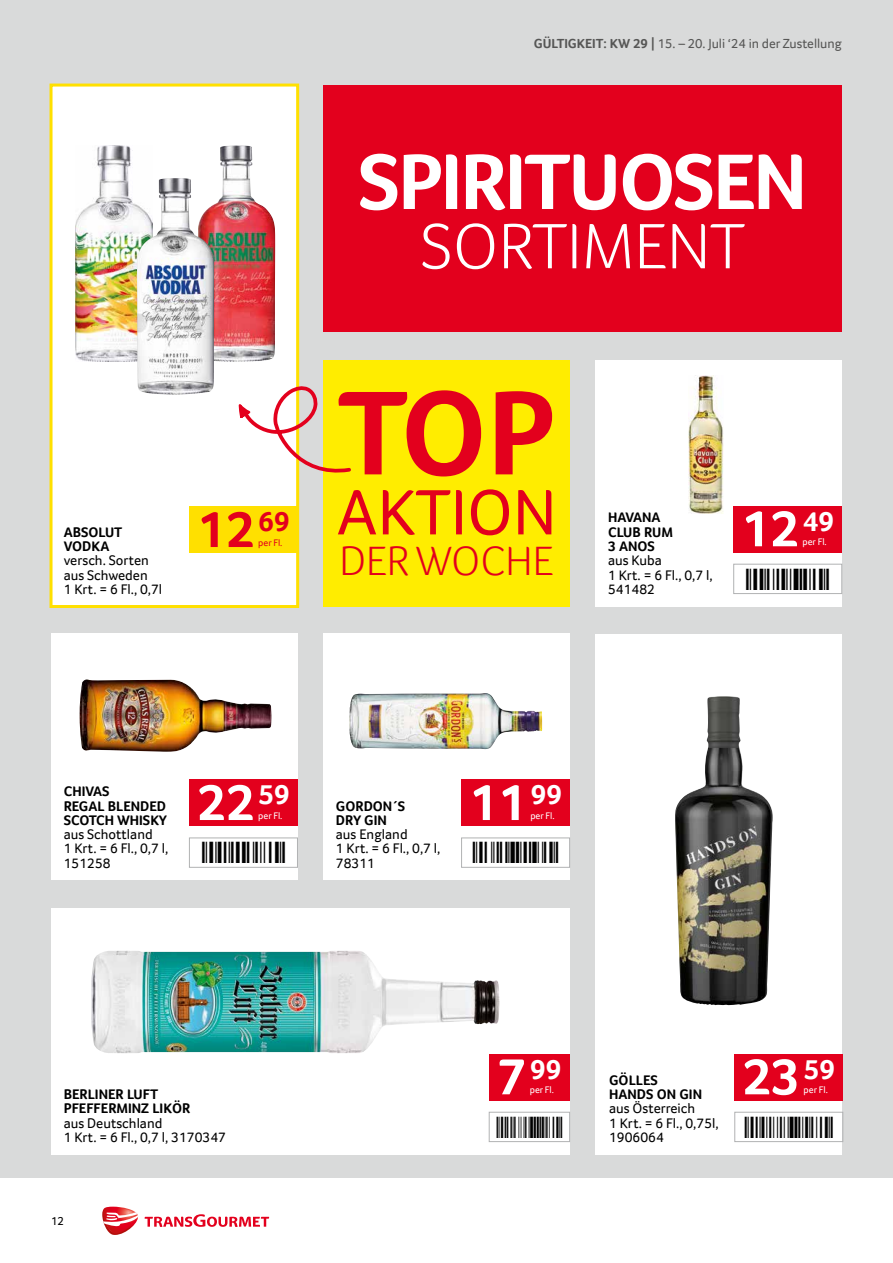
<style>
.page{position:relative;width:893px;height:1263px;background:#fff}
.page>*{position:absolute;margin:0;border:0;box-sizing:border-box;transform-origin:0 0}
.t1{font:700 123px "Transgourmet";color:#e3001d}
.t2{font:700 81px "Transgourmet";letter-spacing:-.025em;color:#fff}
.t3{font:300 66px "Transgourmet";color:#fff}
.t4{font:66px "Transgourmet";color:#e3001d}
.t5{font:700 52.5px "Transgourmet";color:#fff}
.t6{font:700 52.5px "Transgourmet";color:#e3001d}
.t7{font:300 42px "Transgourmet";color:#e3001d}
.t8{font:700 28.5px "Transgourmet";color:#fff}
.t9{font:24.15px "Code 128";color:#000;scale:1.83 1}
.t10{font:14.25px/14.2px "Transgourmet";color:#000}
.t11{font:700 14.25px/14.2px "Transgourmet";color:#000}
.t12{font:13.5px "Transgourmet";color:#565655}
.t13{font:12px "Transgourmet";color:#000}
.t14{font:9.75px "Transgourmet";color:#fff}
.t15{font:9.75px "Transgourmet";color:#e3001d}
.s1{font-weight:700}
.s2{font-size:52.5px}
</style>
<div class="page">
<svg style="left:102px;top:1206px;width:167px;height:29px"></svg>
<div style="left:0;top:0;width:893px;height:1178px;background:#d9dada"></div>
<div style="left:50px;top:84px;width:249px;height:524px;background:#fff;border:3px solid #ffe000"></div>
<div style="left:595px;top:360px;width:247px;height:246px;background:#fff"></div>
<div style="left:51px;top:634px;width:247px;height:246px;background:#fff"></div>
<div style="left:323px;top:634px;width:247px;height:246px;background:#fff"></div>
<div style="left:51px;top:908px;width:519px;height:246px;background:#fff"></div>
<div style="left:595px;top:634px;width:247px;height:520px;background:#fff"></div>
<div style="left:323px;top:360px;width:247px;height:246px;background:#ffed00"></div>
<svg style="left:238px;top:382px;width:113px;height:96px"></svg>
<div style="left:323px;top:86px;width:519px;height:246px;background:#e3001d"></div>
<img style="left:198px;top:145px;width:77px;height:217px">
<img style="left:76px;top:145px;width:77px;height:217px">
<img style="left:156px;top:178px;width:23px;height:57px">
<div style="left:189px;top:506px;width:109px;height:47px;background:#ffe000"></div>
<img style="left:688px;top:375px;width:35px;height:138px">
<div style="left:733px;top:506px;width:109px;height:46px;background:#e3001d"></div>
<div style="left:733px;top:564px;width:109px;height:30px;border:1px solid #b1b2b3"></div>
<img style="left:80px;top:679px;width:191px;height:73px">
<div style="left:189px;top:779px;width:109px;height:47px;background:#e3001d"></div>
<div style="left:189px;top:838px;width:109px;height:29px;border:1px solid #b1b2b3"></div>
<img style="left:349px;top:693px;width:182px;height:56px">
<div style="left:461px;top:779px;width:109px;height:47px;background:#e3001d"></div>
<div style="left:461px;top:838px;width:109px;height:29px;border:1px solid #b1b2b3"></div>
<img style="left:675px;top:696px;width:98px;height:309px">
<div style="left:735px;top:1054px;width:108px;height:46px;background:#e3001d"></div>
<div style="left:735px;top:1112px;width:108px;height:30px;border:1px solid #b1b2b3"></div>
<img style="left:91px;top:951px;width:409px;height:102px">
<div style="left:489px;top:1054px;width:81px;height:46px;background:#e3001d"></div>
<div style="left:489px;top:1112px;width:81px;height:30px;border:1px solid #b1b2b3"></div>
<p class="t11" style="left:64px;top:525px;width:60px">ABSOLUT<br>VODKA</p>
<p class="t10" style="left:64px;top:553px;width:100px">versch. Sorten aus Schweden<br>1 Krt. = 6 Fl., 0,7l</p>
<h3 class="t6" style="left:197px;top:498px;width:94px">12<sup>69</sup></h3>
<p class="t15" style="left:258px;top:537px;width:26px">per Fl.</p>
<p class="t12" style="left:534px;top:36px;width:310px"><span class="s1">GÜLTIGKEIT: KW 29 |</span> 15. – 20. Juli ‘24 in der Zustellung</p>
<h2 class="t2" style="left:358px;top:134px;width:450px">SPIRITUOSEN</h2>
<h3 class="t3" style="left:420px;top:208px;width:326px">SORTIMENT</h3>
<h1 class="t1" style="left:338px;top:360px;width:219px">TOP</h1>
<h3 class="t4" style="left:336px;top:474px;width:222px">AKTION</h3>
<h3 class="t7" style="left:340px;top:536px;width:215px">DER WOCHE</h3>
<p class="t11" style="left:608px;top:510px;width:66px">HAVANA<br>CLUB RUM<br>3 ANOS</p>
<p class="t10" style="left:608px;top:553px;width:106px">aus Kuba<br>1 Krt. = 6 Fl., 0,7 l,<br>541482</p>
<h3 class="t5" style="left:741px;top:498px;width:94px">12<sup>49</sup></h3>
<p class="t14" style="left:802px;top:536px;width:26px">per Fl.</p>
<p class="t11" style="left:64px;top:784px;width:105px">CHIVAS<br>REGAL BLENDED<br>SCOTCH WHISKY</p>
<p class="t10" style="left:64px;top:827px;width:106px">aus Schottland<br>1 Krt. = 6 Fl., 0,7 l,<br>151258</p>
<h3 class="t5" style="left:197px;top:771px;width:94px">22<sup>59</sup></h3>
<p class="t14" style="left:258px;top:810px;width:26px">per Fl.</p>
<p class="t11" style="left:336px;top:798px;width:71px">GORDON´S<br>DRY GIN</p>
<p class="t10" style="left:336px;top:827px;width:106px">aus England<br>1 Krt. = 6 Fl., 0,7 l,<br>78311</p>
<h3 class="t5" style="left:469px;top:771px;width:94px">11<sup>99</sup></h3>
<p class="t14" style="left:530px;top:810px;width:26px">per Fl.</p>
<h3 class="t9" style="left:485px;top:841px;width:8px">■</h3>
<p class="t11" style="left:64px;top:1087px;width:128px">BERLINER LUFT<br>PFEFFERMINZ LIKÖR</p>
<p class="t10" style="left:64px;top:1115px;width:164px">aus Deutschland<br>1 Krt. = 6 Fl., 0,7 l, 3170347</p>
<p class="t13" style="left:51px;top:1214px;width:15px">12</p>
<h3 class="t8" style="left:497px;top:1052px;width:66px"><span class="s2">7</span>99</h3>
<p class="t14" style="left:530px;top:1084px;width:26px">per Fl.</p>
<p class="t11" style="left:609px;top:1073px;width:94px">GÖLLES<br>HANDS ON GIN</p>
<p class="t10" style="left:609px;top:1101px;width:111px">aus Österreich<br>1 Krt. = 6 Fl., 0,75l,<br>1906064</p>
<h3 class="t5" style="left:742px;top:1046px;width:94px">23<sup>59</sup></h3>
<p class="t14" style="left:804px;top:1084px;width:26px">per Fl.</p>
</div>
